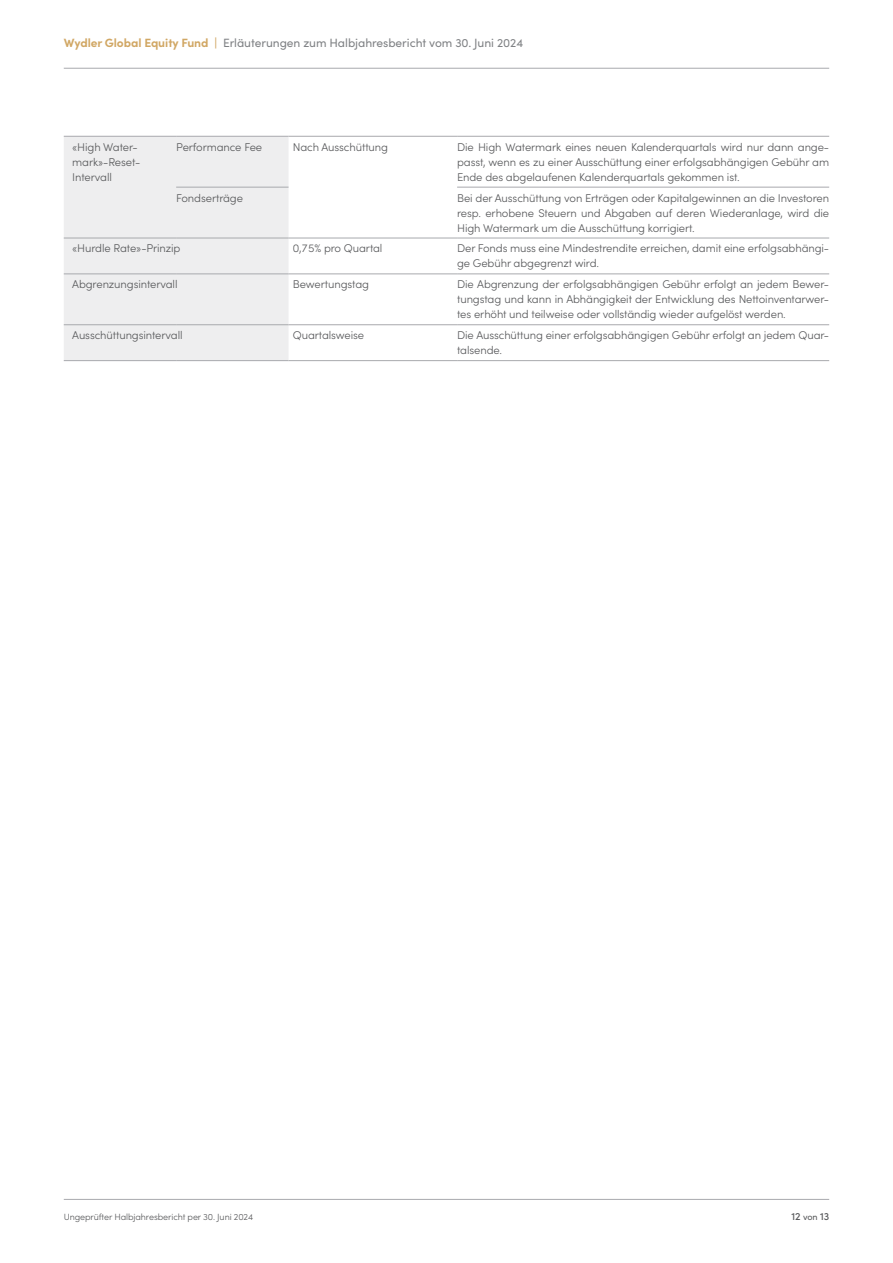
<style>
.page{position:relative;width:893px;height:1263px;background:#fff}
.page>*{position:absolute;margin:0;border:0;box-sizing:border-box;transform-origin:0 0}
.t1{font:12px "Sofia Pro";letter-spacing:-.005em;color:#808285}
.t2{font:300 11.25px/15px "Sofia Pro";letter-spacing:-.01em;color:#57585a}
.t3{font:500 10.5px "Sofia Pro";color:#57585a}
.t4{font:300 9px "Sofia Pro";letter-spacing:-.01em;color:#57585a}
.s1{font-weight:700;color:#d1a764}
.s2{font-weight:400;font-size:9px}
</style>
<div class="page">
<hr style="left:64px;top:68px;width:765px;height:1px;background:#a8a9ad">
<hr style="left:64px;top:1199px;width:765px;height:1px;background:#a8a9ad">
<div style="left:64px;top:137px;width:225px;height:223px;background:#eeeeef"></div>
<hr style="left:64px;top:136px;width:112px;height:1px;background:#a8a9ad">
<hr style="left:176px;top:136px;width:113px;height:1px;background:#a8a9ad">
<hr style="left:289px;top:136px;width:168px;height:1px;background:#a8a9ad">
<hr style="left:457px;top:136px;width:372px;height:1px;background:#a8a9ad">
<hr style="left:64px;top:238px;width:112px;height:1px;background:#a8a9ad">
<hr style="left:176px;top:238px;width:113px;height:1px;background:#a8a9ad">
<hr style="left:289px;top:238px;width:168px;height:1px;background:#a8a9ad">
<hr style="left:457px;top:238px;width:372px;height:1px;background:#a8a9ad">
<hr style="left:64px;top:274px;width:112px;height:1px;background:#a8a9ad">
<hr style="left:176px;top:274px;width:113px;height:1px;background:#a8a9ad">
<hr style="left:289px;top:274px;width:168px;height:1px;background:#a8a9ad">
<hr style="left:457px;top:274px;width:372px;height:1px;background:#a8a9ad">
<hr style="left:64px;top:324px;width:112px;height:1px;background:#a8a9ad">
<hr style="left:176px;top:324px;width:113px;height:1px;background:#a8a9ad">
<hr style="left:289px;top:324px;width:168px;height:1px;background:#a8a9ad">
<hr style="left:457px;top:324px;width:372px;height:1px;background:#a8a9ad">
<hr style="left:64px;top:360px;width:112px;height:1px;background:#a8a9ad">
<hr style="left:176px;top:360px;width:113px;height:1px;background:#a8a9ad">
<hr style="left:289px;top:360px;width:168px;height:1px;background:#a8a9ad">
<hr style="left:457px;top:360px;width:372px;height:1px;background:#a8a9ad">
<hr style="left:176px;top:187px;width:113px;height:1px;background:#a8a9ad">
<hr style="left:457px;top:187px;width:372px;height:1px;background:#a8a9ad">
<p class="t1" style="left:64px;top:34px;width:461px"><span class="s1">Wydler Global Equity Fund |</span> Erläuterungen zum Halbjahresbericht vom 30. Juni 2024</p>
<p class="t2" style="left:72px;top:139px;width:70px">«High Water&shy;mark»-Reset-<br>Intervall</p>
<p class="t2" style="left:176px;top:139px;width:88px">Performance Fee</p>
<p class="t2" style="left:293px;top:139px;width:97px">Nach Ausschüttung</p>
<p class="t2" style="left:457px;top:139px;width:374px;text-align:justify">Die High Watermark eines neuen Kalenderquartals wird nur dann ange&shy;passt, wenn es zu einer Ausschüttung einer erfolgsabhängigen Gebühr am Ende des abgelaufenen Kalenderquartals gekommen ist.</p>
<p class="t2" style="left:176px;top:190px;width:68px">Fondserträge</p>
<p class="t2" style="left:457px;top:190px;width:374px;text-align:justify">Bei der Ausschüttung von Erträgen oder Kapitalgewinnen an die Investoren resp. erhobene Steuern und Abgaben auf deren Wiederanlage, wird die High Watermark um die Ausschüttung korrigiert.</p>
<p class="t2" style="left:72px;top:240px;width:110px">«Hurdle Rate»-Prinzip</p>
<p class="t2" style="left:293px;top:240px;width:91px">0,75% pro Quartal</p>
<p class="t2" style="left:457px;top:240px;width:374px">Der Fonds muss eine Mindestrendite erreichen, damit eine erfolgsabhängi&shy;ge Gebühr abgegrenzt wird.</p>
<p class="t2" style="left:72px;top:276px;width:107px">Abgrenzungsintervall</p>
<p class="t2" style="left:293px;top:276px;width:78px">Bewertungstag</p>
<p class="t2" style="left:457px;top:276px;width:374px;text-align:justify">Die Abgrenzung der erfolgsabhängigen Gebühr erfolgt an jedem Bewer&shy;tungstag und kann in Abhängigkeit der Entwicklung des Nettoinventarwer&shy;tes erhöht und teilweise oder vollständig wieder aufgelöst werden.</p>
<p class="t2" style="left:72px;top:327px;width:112px">Ausschüttungsintervall</p>
<p class="t2" style="left:293px;top:327px;width:73px">Quartalsweise</p>
<p class="t2" style="left:457px;top:327px;width:374px">Die Ausschüttung einer erfolgsabhängigen Gebühr erfolgt an jedem Quar&shy;talsende.</p>
<p class="t4" style="left:64px;top:1211px;width:191px">Ungeprüfter Halbjahresbericht per 30. Juni 2024</p>
<p class="t3" style="left:791px;top:1209px;width:39px">12 <span class="s2">von</span> 13</p>
</div>
